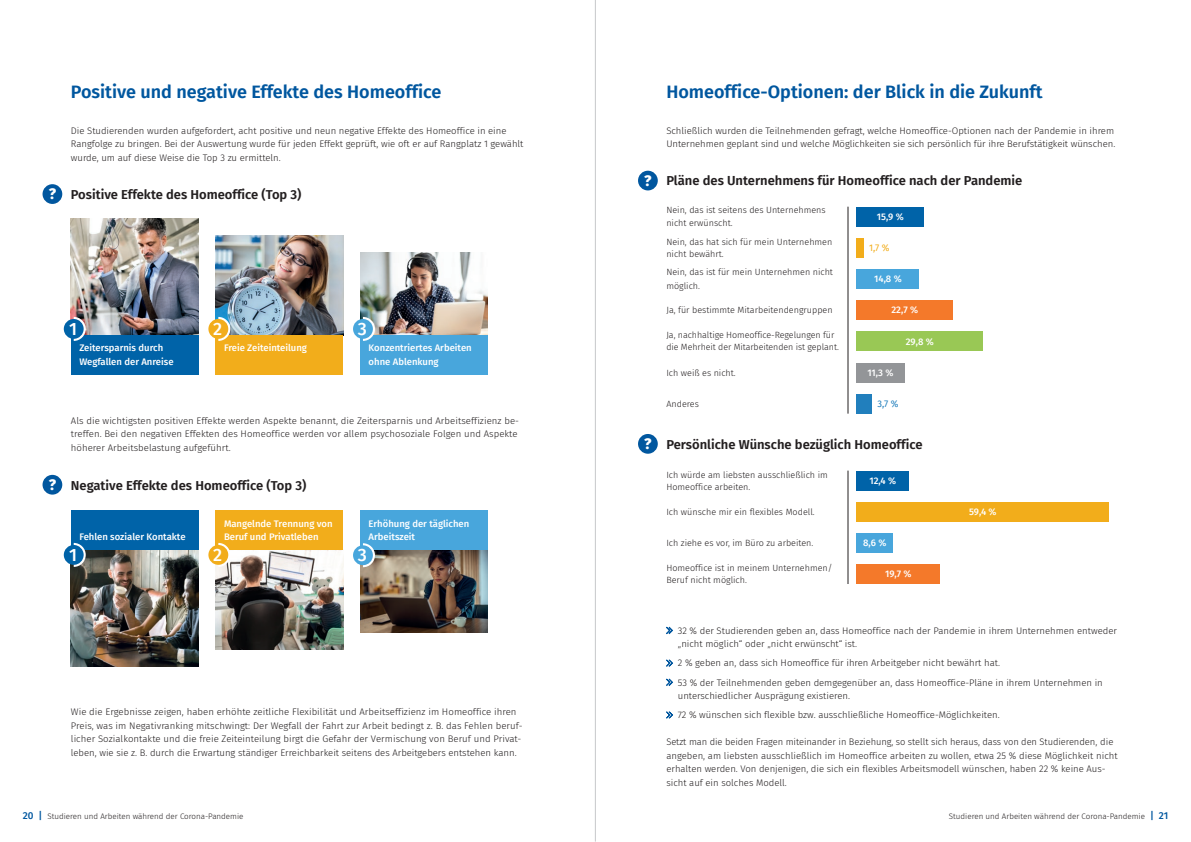
<style>
.page{position:relative;width:1191px;height:842px;background:#fff}
.page>*{position:absolute;margin:0;border:0;box-sizing:border-box;transform-origin:0 0}
.t1{font:600 18px "Fira Sans";color:#01579f}
.t2{font:500 17.8px "Fira Sans";color:#fff}
.t3{font:800 15.1px "Fira Sans";color:#fff}
.t4{font:600 13px "Fira Sans";color:#231f20}
.t5{font:300 9.5px/13.5px "Fira Sans";color:#231f20}
.t6{font:500 9.5px/13.5px "Fira Sans";color:#fff}
.t7{font:9.5px "Fira Sans";color:#f2ad1b}
.t8{font:9.5px "Fira Sans";color:#217fbd}
.t9{font:300 9px/12px "Fira Sans";color:#231f20}
.t10{font:300 8px "Fira Sans";color:#231f20}
.s1{font-weight:500;font-size:10px;color:#01579f}
</style>
<div class="page">
<svg style="left:666px;top:627px;width:7px;height:7px"></svg>
<svg style="left:666px;top:660px;width:7px;height:7px"></svg>
<svg style="left:666px;top:679px;width:7px;height:7px"></svg>
<svg style="left:666px;top:711px;width:7px;height:7px"></svg>
<img style="left:71px;top:219px;width:127px;height:116px">
<div style="left:71px;top:335px;width:127px;height:40px;background:#0063a8"></div>
<img style="left:360px;top:253px;width:128px;height:82px">
<div style="left:360px;top:335px;width:128px;height:40px;background:#48a6dc"></div>
<svg style="left:74px;top:317px;width:12px;height:24px"></svg>
<div style="left:64px;top:319px;width:20px;height:20px;background:#0063a8;border-radius:50%"></div>
<img style="left:71px;top:550px;width:127px;height:116px">
<div style="left:71px;top:510px;width:127px;height:40px;background:#0063a8"></div>
<svg style="left:74px;top:543px;width:12px;height:24px"></svg>
<div style="left:64px;top:545px;width:20px;height:20px;background:#0063a8;border-radius:50%"></div>
<img style="left:215px;top:236px;width:128px;height:99px">
<div style="left:215px;top:335px;width:128px;height:40px;background:#f2ad1b"></div>
<svg style="left:218px;top:317px;width:12px;height:24px"></svg>
<div style="left:208px;top:319px;width:20px;height:20px;background:#f2ad1b;border-radius:50%"></div>
<img style="left:215px;top:550px;width:128px;height:99px">
<div style="left:215px;top:510px;width:128px;height:40px;background:#f2ad1b"></div>
<svg style="left:218px;top:543px;width:12px;height:24px"></svg>
<div style="left:208px;top:545px;width:20px;height:20px;background:#f2ad1b;border-radius:50%"></div>
<svg style="left:363px;top:317px;width:12px;height:24px"></svg>
<div style="left:353px;top:319px;width:20px;height:20px;background:#48a6dc;border-radius:50%"></div>
<img style="left:360px;top:550px;width:128px;height:82px">
<div style="left:360px;top:510px;width:128px;height:40px;background:#48a6dc"></div>
<svg style="left:363px;top:543px;width:12px;height:24px"></svg>
<div style="left:353px;top:545px;width:20px;height:20px;background:#48a6dc;border-radius:50%"></div>
<div style="left:43px;top:184px;width:19px;height:20px;background:#01579f;border-radius:50%"></div>
<div style="left:638px;top:171px;width:20px;height:19px;background:#01579f;border-radius:50%"></div>
<div style="left:638px;top:434px;width:20px;height:20px;background:#01579f;border-radius:50%"></div>
<div style="left:43px;top:475px;width:19px;height:20px;background:#01579f;border-radius:50%"></div>
<div style="left:856px;top:207px;width:68px;height:19px;background:#0063a8"></div>
<div style="left:856px;top:238px;width:7px;height:20px;background:#f2ad1b"></div>
<div style="left:856px;top:269px;width:63px;height:20px;background:#48a6dc"></div>
<div style="left:856px;top:300px;width:97px;height:20px;background:#f4792a"></div>
<div style="left:856px;top:331px;width:127px;height:20px;background:#99c855"></div>
<div style="left:856px;top:363px;width:48px;height:19px;background:#939598"></div>
<div style="left:856px;top:394px;width:16px;height:20px;background:#217fbd"></div>
<hr style="left:848px;top:207px;width:1px;height:207px;background:#231f20">
<div style="left:856px;top:471px;width:53px;height:19px;background:#0063a8"></div>
<div style="left:856px;top:502px;width:253px;height:20px;background:#f2ad1b"></div>
<div style="left:856px;top:533px;width:37px;height:20px;background:#48a6dc"></div>
<div style="left:856px;top:564px;width:84px;height:20px;background:#f4792a"></div>
<hr style="left:848px;top:471px;width:1px;height:113px;background:#231f20">
<hr style="left:595px;top:0;width:1px;height:841px;background:#c7c8ca">
<h3 class="t3" style="left:49px;top:181px;width:9px">?</h3>
<h1 class="t1" style="left:71px;top:76px;width:372px">Positive und negative Effekte des Homeoffice</h1>
<p class="t5" style="left:71px;top:124px;width:454px">Die Studierenden wurden aufgefordert, acht positive und neun negative Effekte des Homeoffice in eine<br>Rangfolge zu bringen. Bei der Auswertung wurde für jeden Effekt geprüft, wie oft er auf Rangplatz 1 gewählt wurde, um auf diese Weise die Top 3 zu ermitteln.</p>
<h3 class="t4" style="left:71px;top:184px;width:232px">Positive Effekte des Homeoffice (Top 3)</h3>
<h2 class="t2" style="left:69px;top:315px;width:10px">1</h2>
<h2 class="t2" style="left:213px;top:315px;width:11px">2</h2>
<h2 class="t2" style="left:358px;top:315px;width:11px">3</h2>
<p class="t6" style="left:79px;top:341px;width:96px">Zeitersparnis durch<br>Wegfallen der Anreise</p>
<p class="t6" style="left:369px;top:341px;width:105px">Konzentriertes Arbeiten ohne Ablenkung</p>
<p class="t6" style="left:224px;top:341px;width:85px">Freie Zeiteinteilung</p>
<h3 class="t3" style="left:49px;top:472px;width:9px">?</h3>
<p class="t5" style="left:71px;top:414px;width:450px">Als die wichtigsten positiven Effekte werden Aspekte benannt, die Zeitersparnis und Arbeitseffizienz be&shy;treffen. Bei den negativen Effekten des Homeoffice werden vor allem psychosoziale Folgen und Aspekte höherer Arbeitsbelastung aufgeführt.</p>
<h3 class="t4" style="left:71px;top:474px;width:237px">Negative Effekte des Homeoffice (Top 3)</h3>
<p class="t6" style="left:79px;top:530px;width:108px">Fehlen sozialer Kontakte</p>
<h2 class="t2" style="left:69px;top:540px;width:10px">1</h2>
<p class="t6" style="left:224px;top:516px;width:110px">Mangelnde Trennung von<br>Beruf und Privatleben</p>
<h2 class="t2" style="left:213px;top:540px;width:11px">2</h2>
<p class="t6" style="left:369px;top:516px;width:102px">Erhöhung der täglichen<br>Arbeitszeit</p>
<h2 class="t2" style="left:358px;top:541px;width:11px">3</h2>
<p class="t5" style="left:71px;top:705px;width:453px">Wie die Ergebnisse zeigen, haben erhöhte zeitliche Flexibilität und Arbeitseffizienz im Homeoffice ihren Preis, was im Negativranking mitschwingt: Der Wegfall der Fahrt zur Arbeit bedingt z. B. das Fehlen beruf&shy;licher Sozialkontakte und die freie Zeiteinteilung birgt die Gefahr der Vermischung von Beruf und Privat&shy;leben, wie sie z. B. durch die Erwartung ständiger Erreichbarkeit seitens des Arbeitgebers entstehen kann.</p>
<h3 class="t3" style="left:644px;top:167px;width:9px">?</h3>
<h3 class="t3" style="left:644px;top:431px;width:9px">?</h3>
<h1 class="t1" style="left:666px;top:76px;width:378px">Homeoffice-Optionen: der Blick in die Zukunft</h1>
<p class="t5" style="left:666px;top:124px;width:450px">Schließlich wurden die Teilnehmenden gefragt, welche Homeoffice-Optionen nach der Pandemie in ihrem<br>Unternehmen geplant sind und welche Möglichkeiten sie sich persönlich für ihre Berufstätigkeit wünschen.</p>
<h3 class="t4" style="left:666px;top:170px;width:357px">Pläne des Unternehmens für Homeoffice nach der Pandemie</h3>
<p class="t9" style="left:666px;top:203px;width:161px;line-height:13.5px">Nein, das ist seitens des Unternehmens nicht erwünscht.</p>
<p class="t9" style="left:666px;top:236px;width:167px">Nein, das hat sich für mein Unternehmen nicht bewährt.</p>
<p class="t9" style="left:666px;top:265px;width:168px;line-height:13.5px">Nein, das ist für mein Unternehmen nicht möglich.</p>
<p class="t9" style="left:666px;top:304px;width:168px">Ja, für bestimmte Mitarbeitendengruppen</p>
<p class="t9" style="left:666px;top:329px;width:174px">Ja, nachhaltige Homeoffice-Regelungen für die Mehrheit der Mitarbeitenden ist geplant.</p>
<p class="t9" style="left:666px;top:366px;width:71px">Ich weiß es nicht.</p>
<p class="t9" style="left:666px;top:398px;width:34px">Anderes</p>
<p class="t6" style="left:877px;top:209px;width:28px">15,9 %</p>
<p class="t7" style="left:869px;top:241px;width:22px">1,7 %</p>
<p class="t6" style="left:874px;top:272px;width:29px">14,8 %</p>
<p class="t6" style="left:891px;top:303px;width:28px">22,7 %</p>
<p class="t6" style="left:906px;top:334px;width:29px">29,8 %</p>
<p class="t6" style="left:867px;top:365px;width:28px">11,3 %</p>
<p class="t8" style="left:877px;top:396px;width:22px">3,7 %</p>
<h3 class="t4" style="left:666px;top:433px;width:258px">Persönliche Wünsche bezüglich Homeoffice</h3>
<p class="t9" style="left:666px;top:468px;width:163px">Ich würde am liebsten ausschließlich im<br>Homeoffice arbeiten.</p>
<p class="t9" style="left:666px;top:506px;width:150px">Ich wünsche mir ein flexibles Modell.</p>
<p class="t9" style="left:666px;top:537px;width:148px">Ich ziehe es vor, im Büro zu arbeiten.</p>
<p class="t9" style="left:666px;top:562px;width:168px">Homeoffice ist in meinem Unternehmen/<br>Beruf nicht möglich.</p>
<p class="t6" style="left:869px;top:473px;width:28px">12,4 %</p>
<p class="t6" style="left:863px;top:536px;width:25px">8,6 %</p>
<p class="t6" style="left:885px;top:567px;width:28px">19,7 %</p>
<p class="t6" style="left:969px;top:504px;width:29px">59,4 %</p>
<p class="t5" style="left:678px;top:624px;width:440px">32 % der Studierenden geben an, dass Homeoffice nach der Pandemie in ihrem Unternehmen entweder „nicht möglich“ oder „nicht erwünscht“ ist.</p>
<p class="t5" style="left:678px;top:653px;width:426px;line-height:19.2px">2 % geben an, dass sich Homeoffice für ihren Arbeitgeber nicht bewährt hat.<br>53 % der Teilnehmenden geben demgegenüber an, dass Homeoffice-Pläne in ihrem Unternehmen in</p>
<p class="t5" style="left:678px;top:686px;width:323px;line-height:19.2px">unterschiedlicher Ausprägung existieren.<br>72 % wünschen sich flexible bzw. ausschließliche Homeoffice-Möglichkeiten.</p>
<p class="t5" style="left:666px;top:735px;width:453px">Setzt man die beiden Fragen miteinander in Beziehung, so stellt sich heraus, dass von den Studierenden, die angeben, am liebsten ausschließlich im Homeoffice arbeiten zu wollen, etwa 25 % diese Möglichkeit nicht erhalten werden. Von denjenigen, die sich ein flexibles Arbeitsmodell wünschen, haben 22 % keine Aus&shy;sicht auf ein solches Modell.</p>
<p class="t10" style="left:23px;top:811px;width:222px"><span class="s1">20 |</span> Studieren und Arbeiten während der Corona-Pandemie</p>
<p class="t10" style="left:949px;top:811px;width:221px">Studieren und Arbeiten während der Corona-Pandemie <span class="s1">| 21</span></p>
</div>
